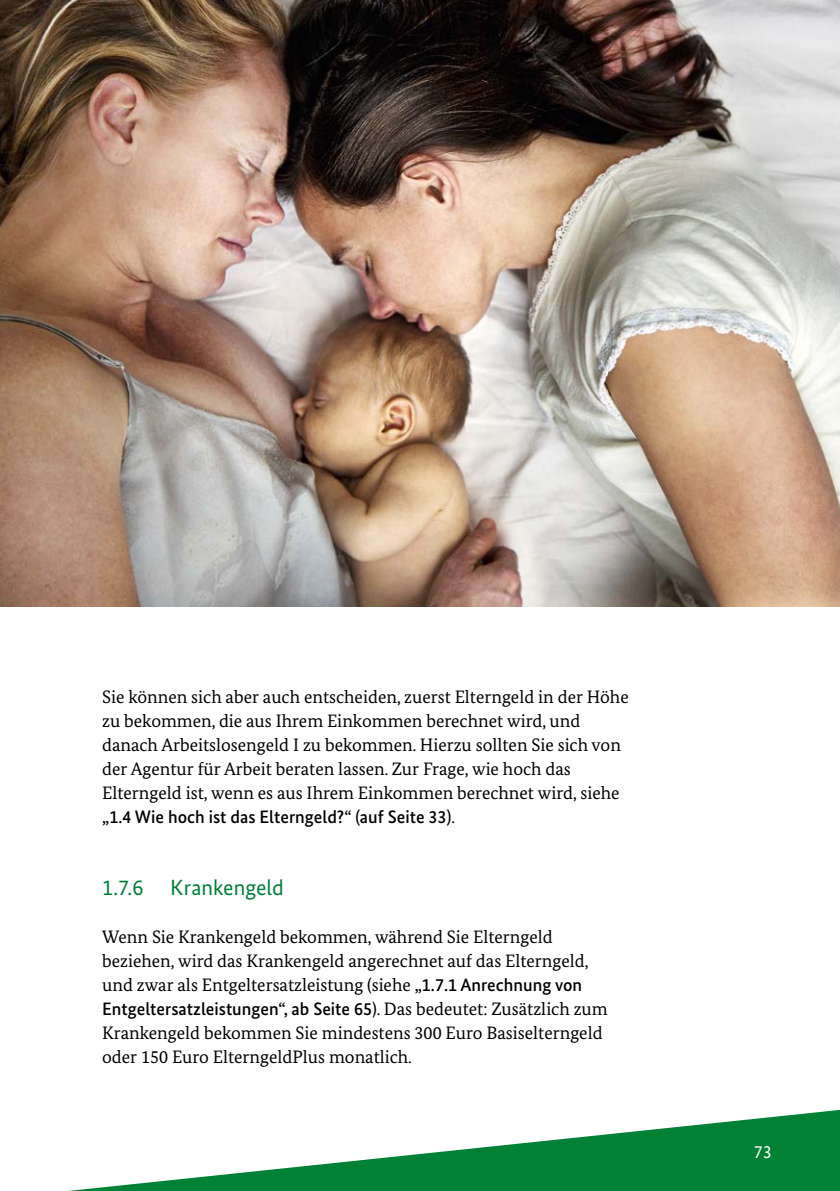
<style>
.page{position:relative;width:840px;height:1191px;background:#fff}
.page>*{position:absolute;margin:0;border:0;box-sizing:border-box;transform-origin:0 0}
.C-HL_C-03-H3-HL_3{font:22px "Bundes Sans";color:#008136}
.D-Body_D-01_1-P-Fließtext{font:18px/24px "Bundes Serif";color:#000}
.t1{font:18px "Bundes Sans";color:#fff}
.s1{font-family:"Bundes Sans";font-weight:500}
</style>
<div class="page">
<svg style="left:68px;top:1110px;width:771px;height:81px"></svg>
<img style="left:0;top:0;width:839px;height:606px">
<p class="D-Body_D-01_1-P-Fließtext" style="left:102px;top:684px;width:528px">Sie können sich aber auch entscheiden, zuerst Elterngeld in der Höhe zu bekommen, die aus Ihrem Einkommen berechnet wird, und danach Arbeitslosengeld I zu bekommen. Hierzu sollten Sie sich von der Agentur für Arbeit beraten lassen. Zur Frage, wie hoch das Elterngeld ist, wenn es aus Ihrem Einkommen berechnet wird, siehe <span class="s1">„1.4 Wie hoch ist das Elterngeld?“ (auf Seite 33)</span>.</p>
<h3 class="C-HL_C-03-H3-HL_3" style="left:102px;top:873px;width:183px">1.7.6 Krankengeld</h3>
<p class="D-Body_D-01_1-P-Fließtext" style="left:102px;top:924px;width:507px">Wenn Sie Krankengeld bekommen, während Sie Elterngeld beziehen, wird das Krankengeld angerechnet auf das Elterngeld, und zwar als Entgeltersatzleistung (siehe <span class="s1">„1.7.1 Anrechnung von Entgeltersatzleistungen“, ab Seite 65</span>). Das bedeutet: Zusätzlich zum Krankengeld bekommen Sie mindestens 300 Euro Basiselterngeld oder 150 Euro ElterngeldPlus monatlich.</p>
<p class="t1" style="left:753px;top:1141px;width:19px">73</p>
</div>
